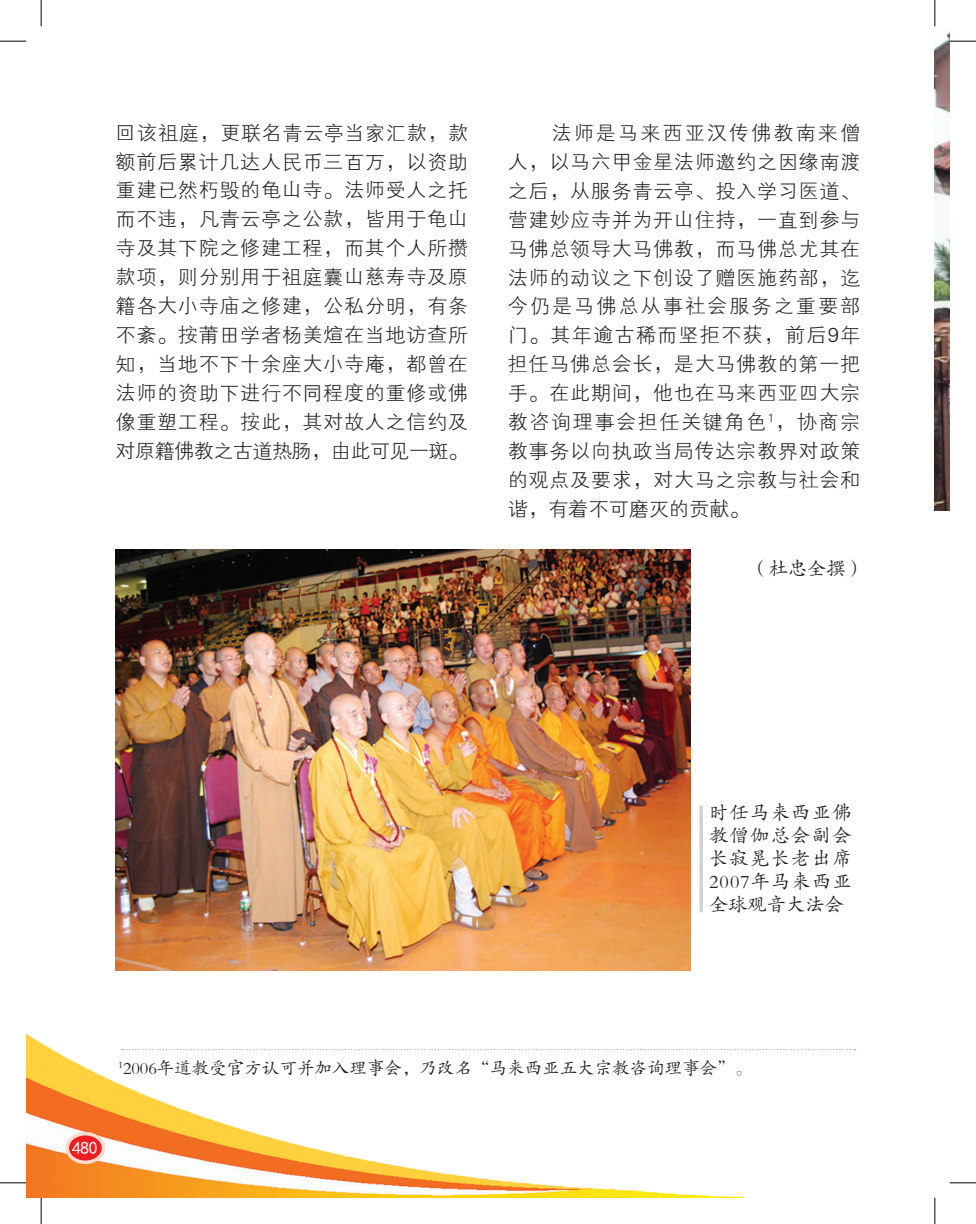
<style>
.page{position:relative;width:976px;height:1224px;background:#fff}
.page>*{position:absolute;margin:0;border:0;box-sizing:border-box;transform-origin:0 0}
.t1{font:20.12px/28.9px "FZXH1 K GBK1 0";letter-spacing:.03em;color:#231f20;text-align:justify}
.t2{font:19.25px/23.1px "FZKTK GBK1 0";letter-spacing:.065em;color:#231f20;text-align:justify}
.t3{font:17.5px "FZKTK GBK1 0";color:#231f20}
.t4{font:17.5px "Sim Hei";color:#fff}
</style>
<div class="page">
<img style="left:26px;top:1033px;width:715px;height:164px">
<div style="left:67px;top:1133px;width:36px;height:29px;background:#ee1d23;border-radius:50%"></div>
<div style="left:65px;top:1131px;width:40px;height:32px;border:4px solid #fddcce;border-radius:50%"></div>
<img style="left:116px;top:549px;width:574px;height:421px">
<hr style="left:699px;top:805px;width:3px;height:107px;background:#d1d2d4">
<svg style="left:121px;top:1049px;width:734px;height:1px"></svg>
<img style="left:934px;top:32px;width:15px;height:478px">
<svg style="left:0;top:41px;width:26px;height:1px"></svg>
<svg style="left:949px;top:41px;width:26px;height:1px"></svg>
<svg style="left:0;top:1182px;width:26px;height:1px"></svg>
<svg style="left:949px;top:1182px;width:26px;height:1px"></svg>
<svg style="left:41px;top:0;width:1px;height:26px"></svg>
<svg style="left:41px;top:1197px;width:1px;height:26px"></svg>
<svg style="left:934px;top:0;width:1px;height:26px"></svg>
<svg style="left:934px;top:1197px;width:1px;height:26px"></svg>
<p class="t1" style="left:116px;top:119px;width:354px">回该祖庭，更联名青云亭当家汇款，款额前后累计几达人民币三百万，以资助重建已然朽毁的龟山寺。法师受人之托而不违，凡青云亭之公款，皆用于龟山寺及其下院之修建工程，而其个人所攒款项，则分别用于祖庭囊山慈寿寺及原籍各大小寺庙之修建，公私分明，有条不紊。按莆田学者杨美煊在当地访查所知，当地不下十余座大小寺庵，都曾在法师的资助下进行不同程度的重修或佛像重塑工程。按此，其对故人之信约及对原籍佛教之古道热肠，由此可见一斑。</p>
<p class="t1" style="left:507px;top:119px;width:354px;text-indent:44px">法师是马来西亚汉传佛教南来僧人，以马六甲金星法师邀约之因缘南渡之后，从服务青云亭、投入学习医道、营建妙应寺并为开山住持，一直到参与马佛总领导大马佛教，而马佛总尤其在法师的动议之下创设了赠医施药部，迄今仍是马佛总从事社会服务之重要部门。其年逾古稀而坚拒不获，前后9年担任马佛总会长，是大马佛教的第一把手。在此期间，他也在马来西亚四大宗教咨询理事会担任关键角色<sup>1</sup>，协商宗教事务以向执政当局传达宗教界对政策的观点及要求，对大马之宗教与社会和谐，有着不可磨灭的贡献。</p>
<p class="t2" style="left:749px;top:557px;width:117px">（杜忠全撰）</p>
<p class="t2" style="left:709px;top:800px;width:144px">时任马来西亚佛教僧伽总会副会长寂晃长老出席2007年马来西亚全球观音大法会</p>
<p class="t3" style="left:118px;top:1058px;width:635px"><sup>1</sup>2006年道教受官方认可并加入理事会，乃改名“马来西亚五大宗教咨询理事会”。</p>
<p class="t4" style="left:72px;top:1139px;width:27px">480</p>
</div>
